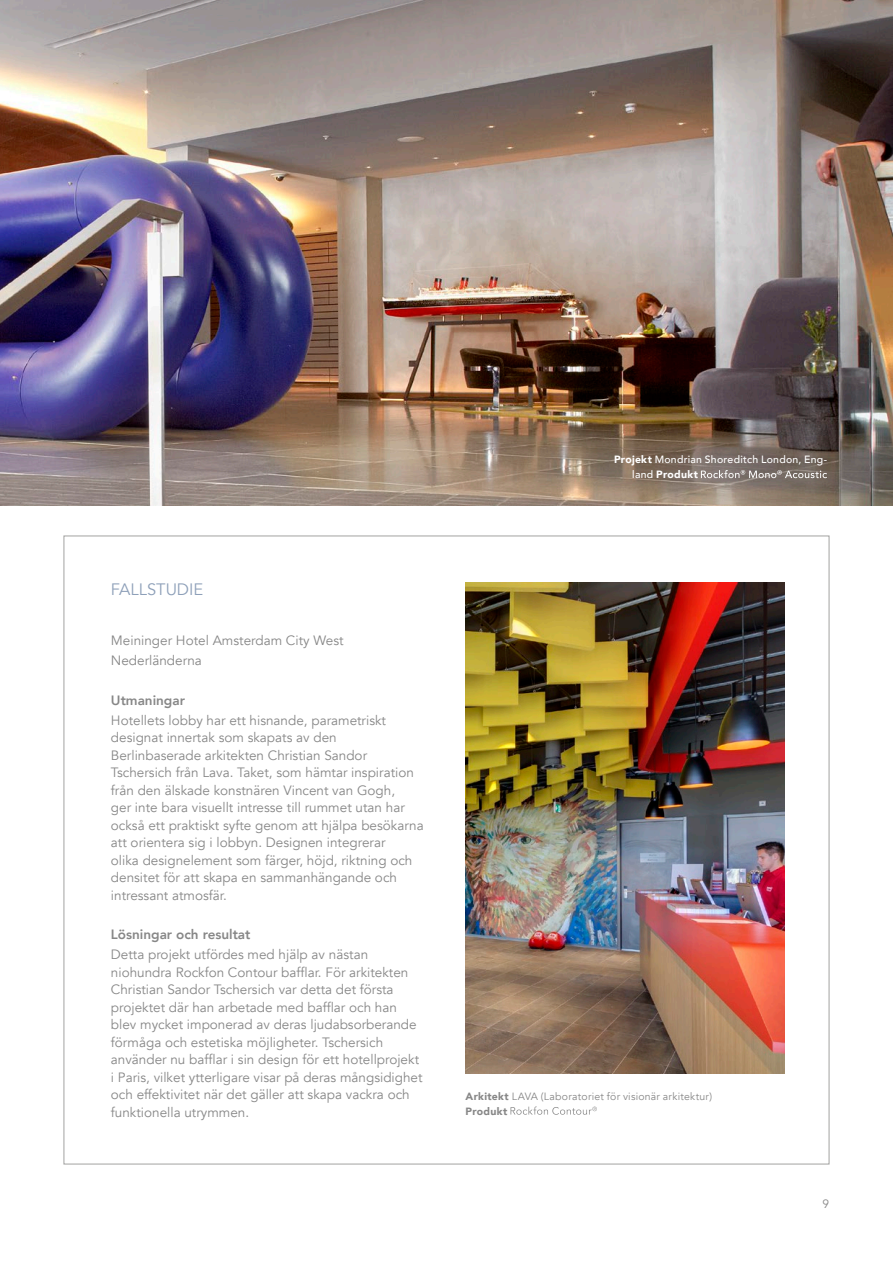
<style>
.page{position:relative;width:893px;height:1263px;background:#fff}
.page>*{position:absolute;margin:0;border:0;box-sizing:border-box;transform-origin:0 0}
.t1{font:16.5px "Avenir";color:#8ea0b9}
.t2{font:13.5px/17.5px "Avenir";color:#878787}
.t3{font:800 13.5px "Avenir";color:#878787}
.t4{font:12px "Avenir";color:#878787}
.t5{font:10.5px/15px "Avenir";letter-spacing:.02em;color:#878787}
.t6{font:500 10.5px/15px "Avenir";letter-spacing:.025em;color:#fff}
.s1{font-weight:900}
</style>
<div class="page">
<img style="left:0;top:0;width:893px;height:505px">
<img style="left:466px;top:583px;width:318px;height:490px">
<svg style="left:701px;top:470px;width:126px;height:8px"></svg>
<svg style="left:510px;top:1106px;width:87px;height:9px"></svg>
<p class="t1" style="left:111px;top:579px;width:94px">FALLSTUDIE</p>
<p class="t2" style="left:111px;top:631px;width:234px;line-height:20.1px">Meininger Hotel Amsterdam City West<br>Nederländerna</p>
<p class="t3" style="left:111px;top:690px;width:76px">Utmaningar</p>
<p class="t2" style="left:111px;top:711px;width:314px">Hotellets lobby har ett hisnande, parametriskt designat innertak som skapats av den Berlinbaserade arkitekten Christian Sandor Tschersich från Lava. Taket, som hämtar inspiration från den älskade konstnären Vincent van Gogh,<br>ger inte bara visuellt intresse till rummet utan har också ett praktiskt syfte genom att hjälpa besökarna att orientera sig i lobbyn. Designen integrerar<br>olika designelement som färger, höjd, riktning och densitet för att skapa en sammanhängande och intressant atmosfär.</p>
<p class="t3" style="left:111px;top:924px;width:141px">Lösningar och resultat</p>
<p class="t2" style="left:111px;top:946px;width:313px">Detta projekt utfördes med hjälp av nästan niohundra Rockfon Contour bafflar. För arkitekten Christian Sandor Tschersich var detta det första projektet där han arbetade med bafflar och han blev mycket imponerad av deras ljudabsorberande förmåga och estetiska möjligheter. Tschersich använder nu bafflar i sin design för ett hotellprojekt i Paris, vilket ytterligare visar på deras mångsidighet och effektivitet när det gäller att skapa vackra och funktionella utrymmen.</p>
<p class="t6" style="left:632px;top:451px;width:196px;text-indent:-18px"><span class="s1">Projekt</span> Mondrian Shoreditch London, Eng&shy;land <span class="s1">Produkt</span></p>
<p class="t5" style="left:466px;top:1089px;width:248px"><span class="s1">Arkitekt</span> LAVA (Laboratoriet för visionär arkitektur)<br><span class="s1">Produkt</span></p>
<p class="t4" style="left:822px;top:1197px;width:8px">9</p>
</div>
